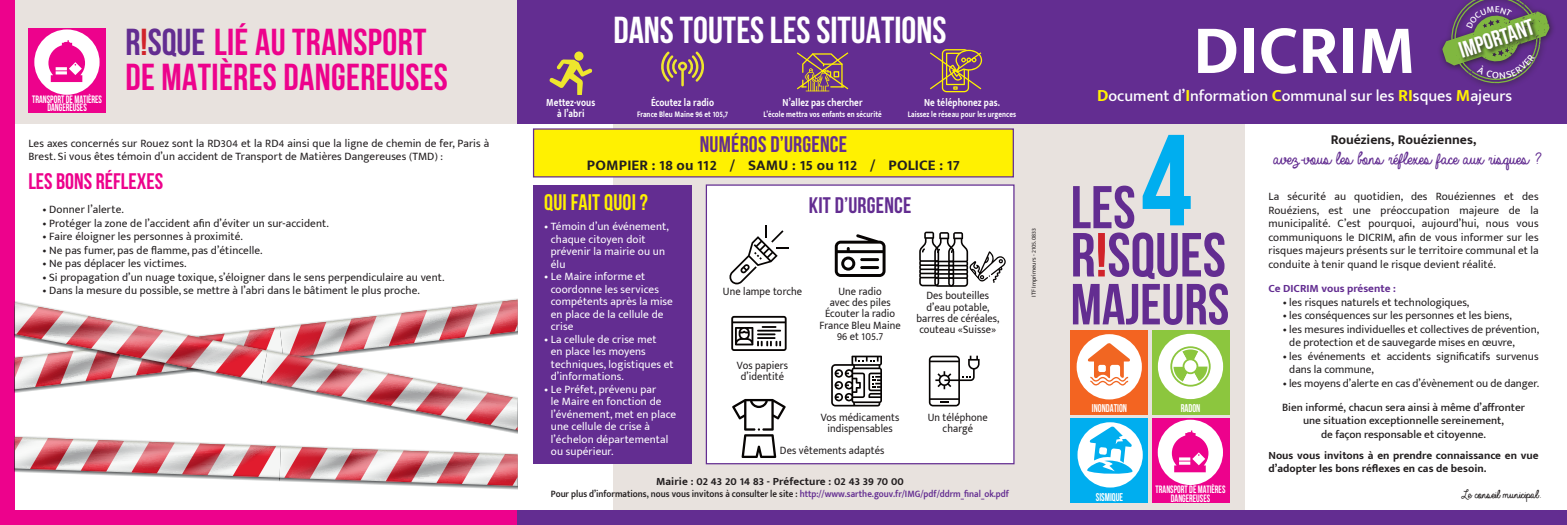
<style>
.page{position:relative;width:1567px;height:525px;background:#fff}
.page>*{position:absolute;margin:0;border:0;box-sizing:border-box;transform-origin:0 0}
.t1{font:700 70px "Mukta Mahee";color:#fff}
.t2{font:700 62px "Bebas Neue";color:#632d91}
.t3{font:700 57.75px "Bebas Neue";color:#632d91}
.t4{font:700 37.5px/35px "Bebas Neue";letter-spacing:.01em;color:#ed028c}
.t5{font:700 37.5px "Bebas Neue";color:#fff}
.t6{font:700 22.75px "Bebas Neue";color:#fff}
.t7{font:700 22.5px "Bebas Neue";letter-spacing:.01em;color:#632d91}
.t8{font:700 22.5px "Bebas Neue";color:#ed028c}
.t9{font:700 22.5px "Bebas Neue";letter-spacing:.01em;color:#fff101}
.t10{font:18.75px "Always In My Heart";color:#632d91}
.t11{font:500 16.12px "Mukta Mahee";color:#fff}
.t12{font:700 15px "Mukta Mahee";letter-spacing:.01em;color:#231f20}
.t13{font:700 13.75px "Mukta Mahee";color:#231f20}
.t14{font:12.5px "Always In My Heart";color:#231f20}
.t15{font:11.25px/13.5px "Mukta Mahee";letter-spacing:.01em;color:#231f20}
.t16{font:11.25px/12.5px "Mukta Mahee";letter-spacing:.01em;color:#fff}
.t17{font:11.25px/11.2px "Mukta Mahee";letter-spacing:.01em;color:#231f20;text-align:center;scale:.93 1}
.t18{font:700 11.25px/13.5px "Mukta Mahee";color:#231f20}
.t19{font:500 11.25px/13.5px "Mukta Mahee";color:#231f20;text-align:center}
.t20{font:700 11.25px/11.2px "Mukta Mahee";letter-spacing:.01em;color:#fff;text-align:center;scale:.8 1}
.t21{font:700 11.25px "Bebas Neue";color:#fff;scale:.86 1}
.t22{font:700 11.25px "Mukta Mahee";color:#632d91}
.t23{font:700 10.75px/8.4px "Bebas Neue";color:#fff;text-align:center;scale:.86 1}
.t24{font:600 10px "Mukta Mahee";color:#231f20;scale:.9 1}
.t25{font:700 8.75px "Mukta Mahee";letter-spacing:.01em;color:#fff;scale:.8 1}
.t26{font:6.25px "Mukta Mahee";color:#231f20}
.s1{color:#632d91}
.s2{color:#d1232a}
.s3{font-weight:700;font-size:17.5px;color:#fff101}
</style>
<div class="page">
<div style="left:613px;top:85px;width:429px;height:439px;background:#e8e2de"></div>
<div style="left:0;top:0;width:1566px;height:123px;background:#e8e2de"></div>
<div style="left:1042px;top:85px;width:202px;height:439px;background:#e8e2de"></div>
<div style="left:517px;top:0;width:1049px;height:123px;background:#632d91"></div>
<div style="left:1070px;top:418px;width:78px;height:84px;background:#00aeef"></div>
<div style="left:1077px;top:422px;width:65px;height:65px;background:#fff;border-radius:50%"></div>
<svg style="left:1085px;top:425px;width:49px;height:49px"></svg>
<div style="left:1070px;top:330px;width:78px;height:84px;background:#f36421"></div>
<div style="left:1076px;top:334px;width:65px;height:65px;background:#fff;border-radius:50%"></div>
<svg style="left:1087px;top:342px;width:43px;height:43px"></svg>
<div style="left:1151px;top:330px;width:78px;height:84px;background:#8cc63e"></div>
<div style="left:1157px;top:333px;width:65px;height:66px;background:#fff;border-radius:50%"></div>
<svg style="left:1170px;top:346px;width:41px;height:41px"></svg>
<div style="left:1437px;top:0;width:119px;height:90px;background:#231f20;opacity:.75"></div>
<div style="left:0;top:510px;width:517px;height:14px;background:#ed028c"></div>
<div style="left:0;top:0;width:15px;height:524px;background:#ed028c"></div>
<div style="left:28px;top:28px;width:78px;height:84px;background:#ed028c"></div>
<div style="left:34px;top:29px;width:66px;height:66px;background:#fff;border-radius:50%"></div>
<svg style="left:48px;top:40px;width:37px;height:42px"></svg>
<div style="left:517px;top:510px;width:1049px;height:14px;background:#632d91"></div>
<div style="left:533px;top:185px;width:159px;height:278px;background:#632d91"></div>
<div style="left:706px;top:185px;width:307px;height:278px;background:#fff"></div>
<div style="left:705px;top:184px;width:309px;height:280px;border:1px solid #632d91"></div>
<div style="left:533px;top:129px;width:480px;height:48px;background:#fff101"></div>
<div style="left:533px;top:128px;width:480px;height:49px;border:1px solid #632d91"></div>
<svg style="left:729px;top:225px;width:59px;height:59px"></svg>
<svg style="left:834px;top:234px;width:51px;height:43px"></svg>
<svg style="left:928px;top:355px;width:51px;height:51px"></svg>
<svg style="left:731px;top:316px;width:55px;height:35px"></svg>
<svg style="left:831px;top:355px;width:51px;height:51px"></svg>
<svg style="left:919px;top:231px;width:86px;height:55px"></svg>
<svg style="left:732px;top:399px;width:53px;height:59px"></svg>
<svg style="left:549px;top:51px;width:43px;height:44px"></svg>
<svg style="left:661px;top:51px;width:43px;height:35px"></svg>
<svg style="left:930px;top:49px;width:52px;height:43px"></svg>
<svg style="left:797px;top:52px;width:52px;height:40px"></svg>
<svg style="left:15px;top:298px;width:503px;height:192px"></svg>
<div style="left:1151px;top:418px;width:78px;height:84px;background:#ed028c"></div>
<div style="left:1157px;top:419px;width:65px;height:65px;background:#fff;border-radius:50%"></div>
<svg style="left:1171px;top:430px;width:37px;height:42px"></svg>
<svg style="left:1441px;top:0;width:108px;height:83px"></svg>
<p class="t23" style="left:32px;top:95px;width:83px">TRANSPORT DE MATIÈRES<br>DANGEREUSES</p>
<h3 class="t4" style="left:125px;top:24px;width:324px"><span class="s1">R</span><span class="s2">!</span><span class="s1">SQUE</span> LIÉ AU TRANSPORT<br>DE MATIÈRES DANGEREUSES</h3>
<p class="t15" style="left:28px;top:136px;width:462px">Les axes concernés sur Rouez sont la RD304 et la RD4 ainsi que la ligne de chemin de fer, Paris à<br>Brest. Si vous êtes témoin d’un accident de Transport de Matières Dangereuses (TMD) :</p>
<h3 class="t8" style="left:28px;top:169px;width:136px">LES BONS RÉFLEXES</h3>
<p class="t15" style="left:43px;top:202px;width:83px">• Donner l’alerte.</p>
<p class="t15" style="left:43px;top:216px;width:288px">• Protéger la zone de l’accident afin d’éviter un sur-accident.</p>
<p class="t15" style="left:43px;top:229px;width:202px">• Faire éloigner les personnes à proximité.</p>
<p class="t15" style="left:43px;top:243px;width:221px">• Ne pas fumer, pas de flamme, pas d’étincelle.</p>
<p class="t15" style="left:43px;top:256px;width:145px">• Ne pas déplacer les victimes.</p>
<p class="t15" style="left:43px;top:270px;width:403px">• Si propagation d’un nuage toxique, s’éloigner dans le sens perpendiculaire au vent.</p>
<p class="t15" style="left:43px;top:283px;width:379px">• Dans la mesure du possible, se mettre à l’abri dans le bâtiment le plus proche.</p>
<h3 class="t5" style="left:613px;top:9px;width:334px">DANS TOUTES LES SITUATIONS</h3>
<p class="t20" style="left:546px;top:96px;width:63px">Mettez-vous à l’abri</p>
<p class="t20" style="left:651px;top:96px;width:80px">Écoutez la radio</p>
<p class="t25" style="left:637px;top:109px;width:115px">France Bleu Maine 96 et 105,7</p>
<p class="t20" style="left:782px;top:96px;width:101px">N’allez pas chercher</p>
<p class="t25" style="left:763px;top:109px;width:149px">L’école mettra vos enfants en sécurité</p>
<p class="t20" style="left:924px;top:96px;width:96px">Ne téléphonez pas.</p>
<p class="t25" style="left:907px;top:109px;width:137px">Laissez le réseau pour les urgences</p>
<h3 class="t7" style="left:699px;top:132px;width:149px">NUMÉROS D’URGENCE</h3>
<h3 class="t12" style="left:587px;top:156px;width:374px">POMPIER : 18 ou 112 / SAMU : 15 ou 112 / POLICE : 17</h3>
<h3 class="t9" style="left:544px;top:190px;width:105px">QUI FAIT QUOI ?</h3>
<p class="t16" style="left:551px;top:220px;width:119px;text-indent:-7px">• Témoin d’un événement, chaque citoyen doit prévenir la mairie ou un élu</p>
<p class="t16" style="left:551px;top:270px;width:124px;text-indent:-7px">• Le Maire informe et coordonne les services compétents après la mise en place de la cellule de crise</p>
<p class="t16" style="left:551px;top:332px;width:124px;text-indent:-7px">• La cellule de crise met<br>en place les moyens techniques, logistiques et d’informations.</p>
<p class="t16" style="left:551px;top:382px;width:127px;text-indent:-7px">• Le Préfet, prévenu par<br>le Maire en fonction de l’événement, met en place une cellule de crise à l’échelon départemental ou supérieur.</p>
<h3 class="t7" style="left:808px;top:193px;width:104px">KIT D’URGENCE</h3>
<p class="t17" style="left:722px;top:285px;width:87px">Une lampe torche</p>
<p class="t17" style="left:819px;top:285px;width:89px">Une radio<br>avec des piles<br>Écouter la radio<br>France Bleu Maine<br>96 et 105.7</p>
<p class="t17" style="left:737px;top:359px;width:56px">Vos papiers d’identité</p>
<p class="t17" style="left:820px;top:411px;width:86px">Vos médicaments indispensables</p>
<p class="t17" style="left:780px;top:444px;width:114px">Des vêtements adaptés</p>
<p class="t17" style="left:916px;top:290px;width:91px">Des bouteilles d’eau potable, barres de céréales, couteau «Suisse»</p>
<p class="t17" style="left:927px;top:411px;width:66px">Un téléphone chargé</p>
<p class="t18" style="left:656px;top:474px;width:249px">Mairie : 02 43 20 14 83 - Préfecture : 02 43 39 70 00</p>
<p class="t24" style="left:550px;top:487px;width:511px">Pour plus d’informations, nous vous invitons à consulter le site : <span class="s1">http://www.sarthe.gouv.fr/IMG/pdf/ddrm_final_ok.pdf</span></p>
<p class="t26" style="left:1029px;top:297px;width:70px;rotate:-90deg">ITF Imprimeurs - 2105.0833</p>
<h1 class="t1" style="left:1193px;top:8px;width:224px">DICRIM</h1>
<h3 class="t6" style="left:1455px;top:39px;width:79px;rotate:-18deg">Important</h3>
<h3 class="t11" style="left:1096px;top:86px;width:416px"><span class="s3">D</span>ocument d’<span class="s3">I</span>nformation <span class="s3">C</span>ommunal sur les <span class="s3">RI</span>sques <span class="s3">M</span>ajeurs</h3>
<h2 class="t2" style="left:1070px;top:221px;width:157px"><sup>LES</sup><sup>4</sup>R<span class="s2">!</span>SQUES</h2>
<h3 class="t3" style="left:1070px;top:272px;width:160px">MAJEURS</h3>
<p class="t21" style="left:1091px;top:402px;width:42px">INONDATION</p>
<p class="t21" style="left:1180px;top:402px;width:24px">RADON</p>
<p class="t21" style="left:1095px;top:490px;width:33px">SISMIQUE</p>
<p class="t23" style="left:1155px;top:485px;width:83px">TRANSPORT DE MATIÈRES<br>DANGEREUSES</p>
<p class="t13" style="left:1330px;top:131px;width:147px">Rouéziens, Rouéziennes,</p>
<h3 class="t10" style="left:1269px;top:148px;width:268px">avez-vous les bons réflexes face aux risques ?</h3>
<p class="t15" style="left:1268px;top:190px;width:272px;text-align:justify">La sécurité au quotidien, des Rouéziennes et des Rouéziens, est une préoccupation majeure de la municipalité. C’est pourquoi, aujourd’hui, nous vous communiquons le DICRIM, afin de vous informer sur les risques majeurs présents sur le territoire communal et la conduite à tenir quand le risque devient réalité.</p>
<p class="t22" style="left:1268px;top:281px;width:129px">Ce DICRIM vous présente :</p>
<p class="t15" style="left:1282px;top:295px;width:188px">• les risques naturels et technologiques,</p>
<p class="t15" style="left:1282px;top:308px;width:231px">• les conséquences sur les personnes et les biens,</p>
<p class="t15" style="left:1289px;top:322px;width:251px;text-indent:-7px">• les mesures individuelles et collectives de prévention, de protection et de sauvegarde mises en œuvre,</p>
<p class="t15" style="left:1289px;top:349px;width:251px;text-indent:-7px">• les événements et accidents significatifs survenus dans la commune,</p>
<p class="t15" style="left:1282px;top:376px;width:258px">• les moyens d’alerte en cas d’évènement ou de danger.</p>
<p class="t19" style="left:1281px;top:400px;width:244px">Bien informé, chacun sera ainsi à même d’affronter une situation exceptionnelle sereinement,<br>de façon responsable et citoyenne.</p>
<p class="t18" style="left:1268px;top:447px;width:271px">Nous vous invitons à en prendre connaissance en vue d’adopter les bons réflexes en cas de besoin.</p>
<p class="t14" style="left:1459px;top:487px;width:80px">Le conseil municipal.</p>
</div>
